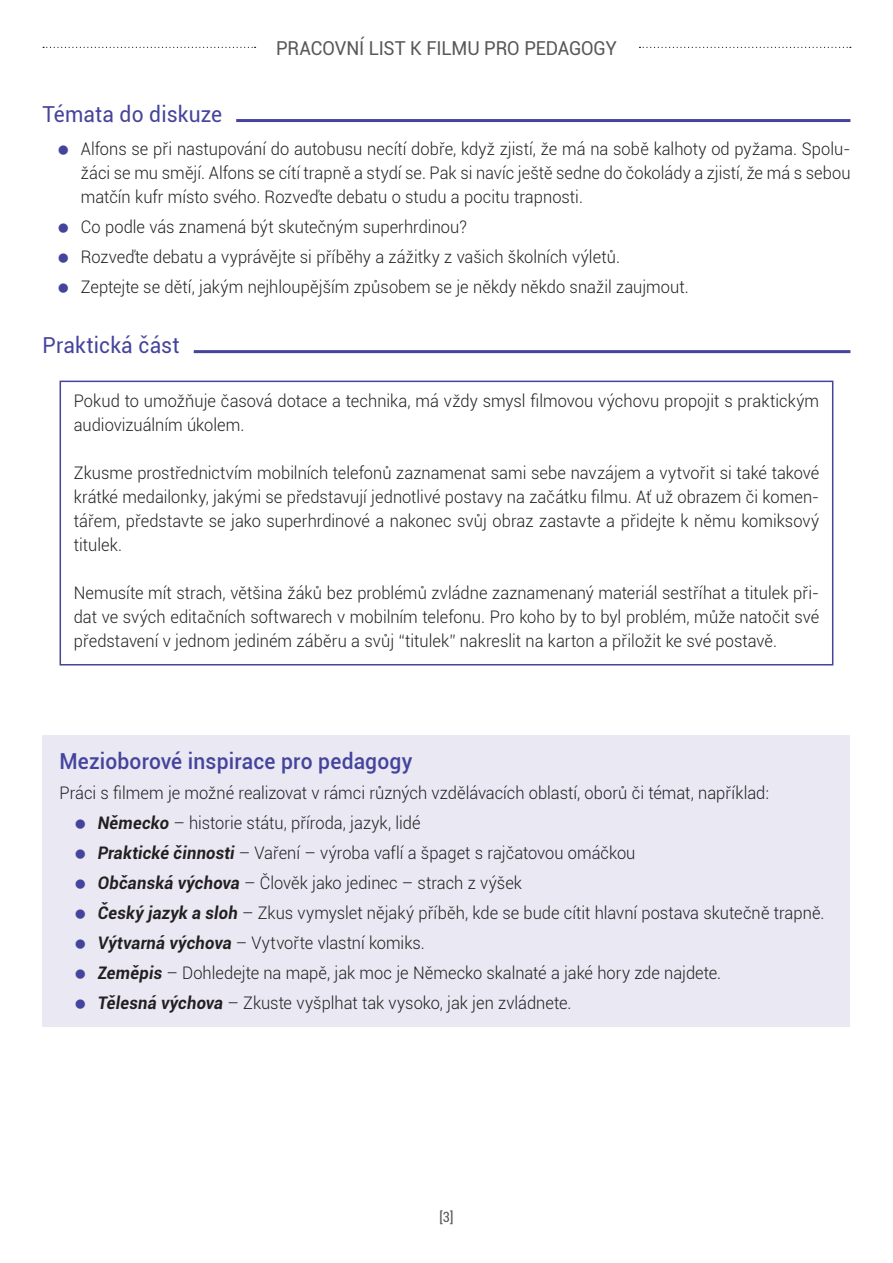
<style>
.page{position:relative;width:893px;height:1263px;background:#fff}
.page>*{position:absolute;margin:0;border:0;box-sizing:border-box;transform-origin:0 0}
.t1{font:500 22.05px "Roboto";letter-spacing:.01em;color:#45449c;scale:.95 1}
.t2{font:22.05px "Roboto";letter-spacing:.005em;color:#45449c;scale:.95 1}
.t3{font:19.2px "Roboto";letter-spacing:-.005em;color:#57585a;scale:.95 1}
.t4{font:300 17.4px/24px "Roboto";color:#231f20;scale:.95 1}
.t5{font:condensed 14.1px "Roboto";color:#57585a;scale:.95 1}
.s1{font-weight:700;font-style:italic}
</style>
<div class="page">
<svg style="left:43px;top:47px;width:213px;height:1px"></svg>
<svg style="left:639px;top:47px;width:212px;height:1px"></svg>
<div style="left:60px;top:381px;width:773px;height:284px;border:2px solid #45449c"></div>
<div style="left:43px;top:736px;width:807px;height:291px;background:#e9e8f3"></div>
<hr style="left:236px;top:119px;width:614px;height:3px;background:#45449c">
<hr style="left:194px;top:350px;width:656px;height:3px;background:#45449c">
<p class="t3" style="left:276px;top:35px;width:360px">PRACOVNÍ LIST K FILMU PRO PEDAGOGY</p>
<p class="t2" style="left:43px;top:99px;width:191px">Témata do diskuze</p>
<p class="t4" style="left:81px;top:136px;width:812px">Alfons se při nastupování do autobusu necítí dobře, když zjistí, že má na sobě kalhoty od pyžama. Spolu&shy;žáci se mu smějí. Alfons se cítí trapně a stydí se. Pak si navíc ještě sedne do čokolády a zjistí, že má s sebou</p>
<p class="t4" style="left:81px;top:184px;width:530px">matčín kufr místo svého. Rozveďte debatu o studu a pocitu trapnosti.</p>
<p class="t4" style="left:81px;top:214px;width:408px">Co podle vás znamená být skutečným superhrdinou?</p>
<p class="t4" style="left:81px;top:244px;width:569px">Rozveďte debatu a vyprávějte si příběhy a zážitky z vašich školních výletů.</p>
<p class="t4" style="left:81px;top:274px;width:642px">Zeptejte se dětí, jakým nejhloupějším způsobem se je někdy někdo snažil zaujmout.</p>
<p class="t2" style="left:43px;top:330px;width:146px">Praktická část</p>
<p class="t4" style="left:74px;top:388px;width:786px">Pokud to umožňuje časová dotace a technika, má vždy smysl filmovou výchovu propojit s praktickým audiovizuálním úkolem.</p>
<p class="t4" style="left:74px;top:460px;width:786px;text-align:justify">Zkusme prostřednictvím mobilních telefonů zaznamenat sami sebe navzájem a vytvořit si také takové krátké medailonky, jakými se představují jednotlivé postavy na začátku filmu. Ať už obrazem či komen&shy;tářem, představte se jako superhrdinové a nakonec svůj obraz zastavte a přidejte k němu komiksový titulek.</p>
<p class="t4" style="left:74px;top:580px;width:786px;text-align:justify">Nemusíte mít strach, většina žáků bez problémů zvládne zaznamenaný materiál sestříhat a titulek při&shy;dat ve svých editačních softwarech v mobilním telefonu. Pro koho by to byl problém, může natočit své představení v jednom jediném záběru a svůj “titulek” nakreslit na karton a přiložit ke své postavě.</p>
<p class="t1" style="left:60px;top:746px;width:373px">Mezioborové inspirace pro pedagogy</p>
<p class="t4" style="left:60px;top:780px;width:748px">Práci s filmem je možné realizovat v rámci různých vzdělávacích oblastí, oborů či témat, například:</p>
<p class="t4" style="left:98px;top:810px;width:341px"><span class="s1">Německo</span> – historie státu, příroda, jazyk, lidé</p>
<p class="t4" style="left:98px;top:840px;width:567px"><span class="s1">Praktické činnosti</span> – Vaření – výroba vaflí a špaget s rajčatovou omáčkou</p>
<p class="t4" style="left:98px;top:870px;width:448px"><span class="s1">Občanská výchova</span> – Člověk jako jedinec – strach z výšek</p>
<p class="t4" style="left:98px;top:900px;width:766px"><span class="s1">Český jazyk a sloh</span> – Zkus vymyslet nějaký příběh, kde se bude cítit hlavní postava skutečně trapně.</p>
<p class="t4" style="left:98px;top:930px;width:346px"><span class="s1">Výtvarná výchova</span> – Vytvořte vlastní komiks.</p>
<p class="t4" style="left:98px;top:960px;width:657px"><span class="s1">Zeměpis</span> – Dohledejte na mapě, jak moc je Německo skalnaté a jaké hory zde najdete.</p>
<p class="t4" style="left:98px;top:990px;width:500px"><span class="s1">Tělesná výchova</span> – Zkuste vyšplhat tak vysoko, jak jen zvládnete.</p>
<p class="t5" style="left:440px;top:1207px;width:16px">[3]</p>
</div>
